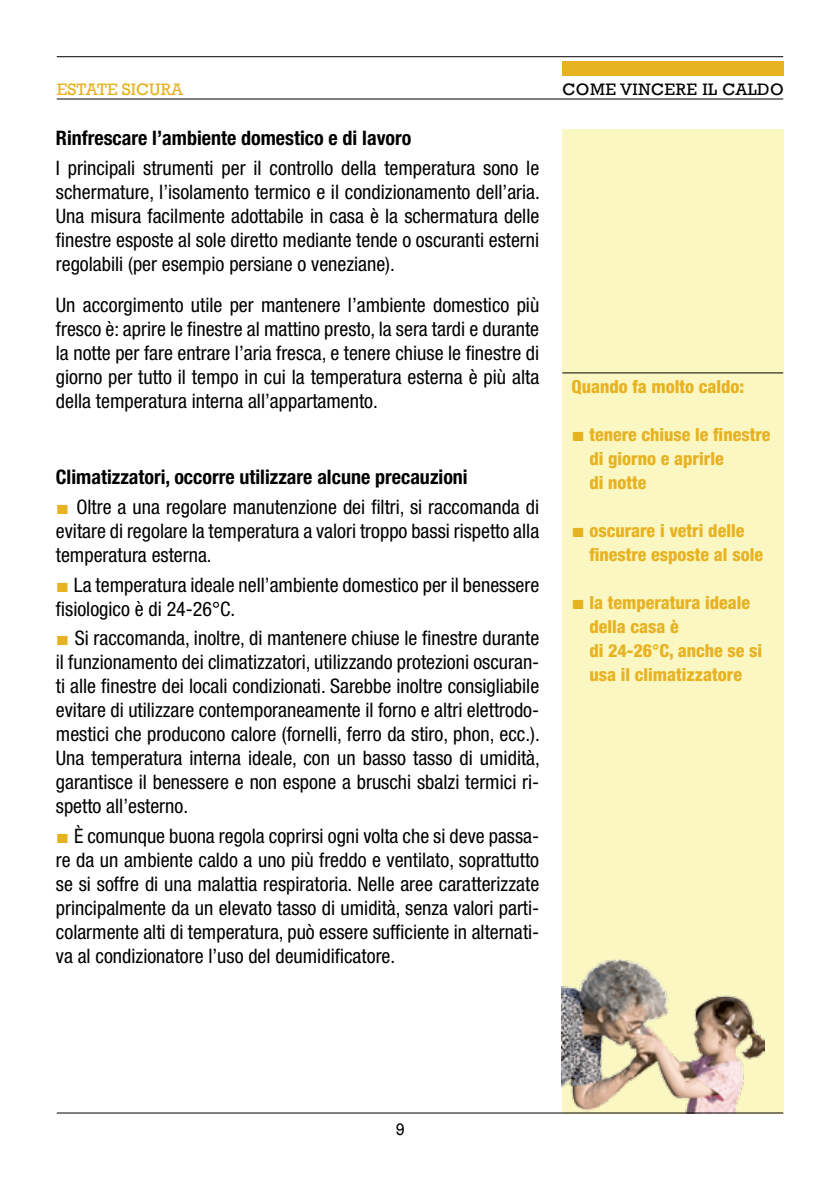
<style>
.page{position:relative;width:840px;height:1191px;background:#fff}
.page>*{position:absolute;margin:0;border:0;box-sizing:border-box;transform-origin:0 0}
.t1{font:condensed 20px/24px "Helvetica Neue";color:#000;text-align:justify}
.t2{font:700 condensed 20px "Helvetica Neue";color:#000}
.t3{font:800 condensed 18px/24px "Helvetica Neue";color:#e7b222}
.t4{font:17px "Rockwell";letter-spacing:.03em;color:#000}
.t5{font:17px "Rockwell";color:#e7b222}
.s1{font-family:"Times New Roman";font-stretch:normal;color:#e7b222}
.s2{font-family:"Times New Roman";font-weight:400;font-stretch:normal;font-size:20px}
</style>
<div class="page">
<div style="left:561px;top:129px;width:221px;height:984px;background:#fbf7c2"></div>
<hr style="left:57px;top:56px;width:725px;height:1px;background:#000">
<hr style="left:57px;top:99px;width:725px;height:1px;background:#000">
<div style="left:561px;top:62px;width:221px;height:14px;background:#e7b222"></div>
<img style="left:561px;top:960px;width:202px;height:152px">
<hr style="left:57px;top:1112px;width:725px;height:1px;background:#000">
<hr style="left:562px;top:372px;width:220px;height:1px;background:#000">
<p class="t5" style="left:57px;top:79px;width:128px">ESTATE SICURA</p>
<p class="t4" style="left:562px;top:79px;width:223px">COME VINCERE IL CALDO</p>
<p class="t2" style="left:56px;top:126px;width:357px">Rinfrescare l’ambiente domestico e di lavoro</p>
<p class="t1" style="left:56px;top:155px;width:485px">I principali strumenti per il controllo della temperatura sono le schermature, l’isolamento termico e il condizionamento dell’aria.<br>Una misura facilmente adottabile in casa è la schermatura delle finestre esposte al sole diretto mediante tende o oscuranti esterni regolabili (per esempio persiane o veneziane).</p>
<p class="t1" style="left:56px;top:292px;width:484px">Un accorgimento utile per mantenere l’ambiente domestico più fresco è: aprire le finestre al mattino presto, la sera tardi e durante la notte per fare entrare l’aria fresca, e tenere chiuse le finestre di giorno per tutto il tempo in cui la temperatura esterna è più alta della temperatura interna all’appartamento.</p>
<p class="t2" style="left:56px;top:465px;width:413px">Climatizzatori, occorre utilizzare alcune precauzioni</p>
<p class="t1" style="left:56px;top:495px;width:484px"><span class="s1">■</span> Oltre a una regolare manutenzione dei filtri, si raccomanda di evitare di regolare la temperatura a valori troppo bassi rispetto alla temperatura esterna.</p>
<p class="t1" style="left:56px;top:572px;width:484px"><span class="s1">■</span> La temperatura ideale nell’ambiente domestico per il benessere fisiologico è di 24-26°C.</p>
<p class="t1" style="left:56px;top:626px;width:485px"><span class="s1">■</span> Si raccomanda, inoltre, di mantenere chiuse le finestre durante il funzionamento dei climatizzatori, utilizzando protezioni oscuran&shy;ti alle finestre dei locali condizionati. Sarebbe inoltre consigliabile evitare di utilizzare contemporaneamente il forno e altri elettrodo&shy;mestici che producono calore (fornelli, ferro da stiro, phon, ecc.).<br>Una temperatura interna ideale, con un basso tasso di umidità, garantisce il benessere e non espone a bruschi sbalzi termici ri&shy;spetto all’esterno.</p>
<p class="t1" style="left:56px;top:824px;width:484px"><span class="s1">■</span> È comunque buona regola coprirsi ogni volta che si deve passa&shy;re da un ambiente caldo a uno più freddo e ventilato, soprattutto se si soffre di una malattia respiratoria. Nelle aree caratterizzate principalmente da un elevato tasso di umidità, senza valori parti&shy;colarmente alti di temperatura, può essere sufficiente in alternati&shy;va al condizionatore l’uso del deumidificatore.</p>
<p class="t3" style="left:571px;top:374px;width:174px">Quando fa molto caldo:</p>
<p class="t3" style="left:589px;top:422px;width:182px;text-indent:-18px"><span class="s2">■</span> tenere chiuse le finestre di giorno e aprirle<br>di notte</p>
<p class="t3" style="left:589px;top:518px;width:175px;text-indent:-18px"><span class="s2">■</span> oscurare i vetri delle finestre esposte al sole</p>
<p class="t3" style="left:589px;top:590px;width:174px;text-indent:-18px"><span class="s2">■</span> la temperatura ideale della casa è<br>di 24-26°C, anche se si usa il climatizzatore</p>
<p class="t4" style="left:395px;top:1119px;width:11px">9</p>
</div>
